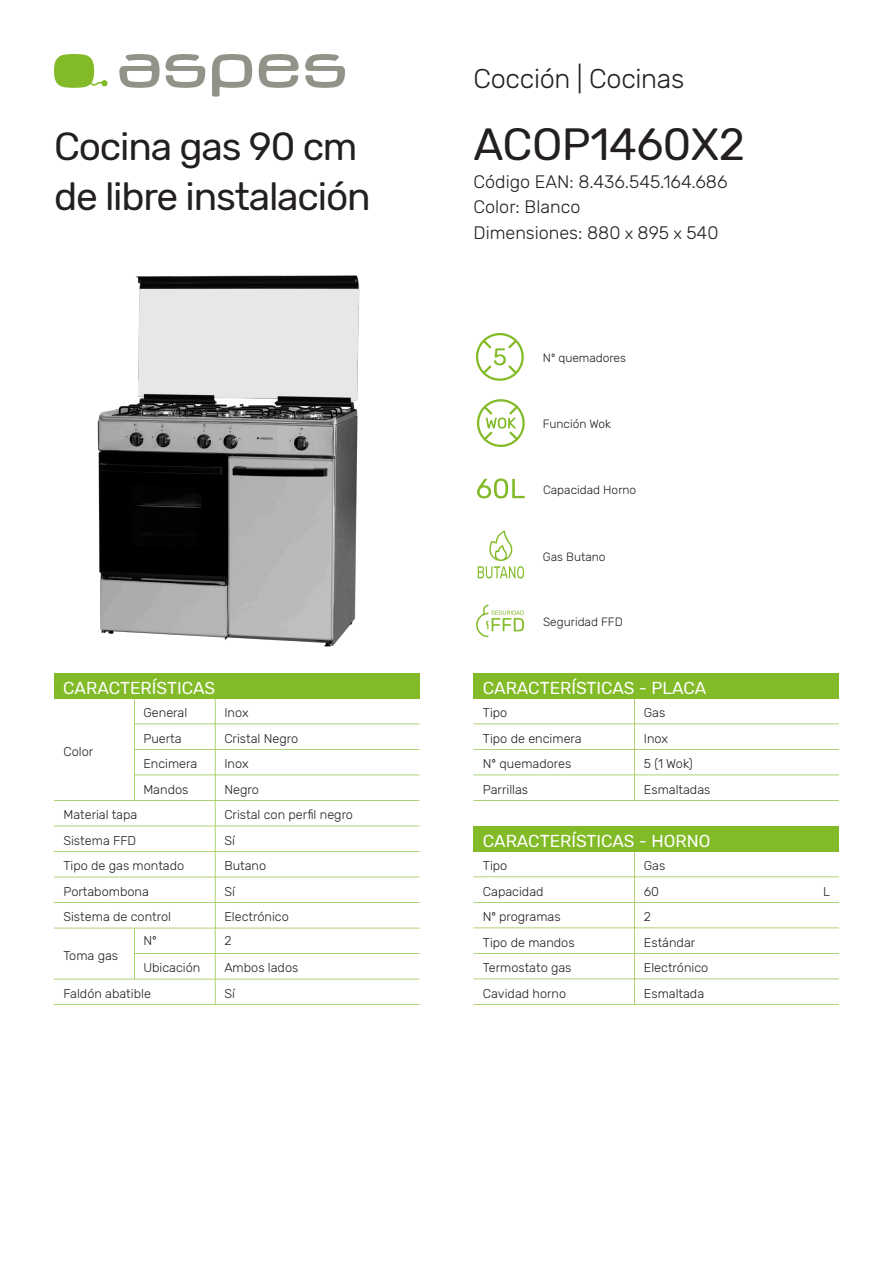
<style>
.page{position:relative;width:893px;height:1263px;background:#fff}
.page>*{position:absolute;margin:0;border:0;box-sizing:border-box;transform-origin:0 0}
.REFERENCIA{font:45px "Rubik";letter-spacing:-.01em;color:#231f20}
.FAMILIA{font:39px "Rubik";letter-spacing:-.03em;color:#231f20}
.SUB_TITULO{font:300 27px "Rubik";letter-spacing:-.01em;color:#231f20}
.TEXTO{font:300 18px "Rubik";color:#231f20}
.TITULO_TABLA{font:17.25px "Rubik";color:#fff}
.TEXTO_TABLA{font:300 12.75px "Rubik";color:#231f20}
.UNIDADES_TABLA{font:300 12.75px "Rubik";color:#231f20}
.INFO_ICONOS{font:300 12px "Rubik";color:#231f20}
.s1{font-size:16.5px}
</style>
<div class="page">
<svg style="left:212px;top:54px;width:40px;height:43px"></svg>
<svg style="left:305px;top:54px;width:40px;height:34px"></svg>
<svg style="left:259px;top:54px;width:40px;height:34px"></svg>
<svg style="left:119px;top:54px;width:86px;height:34px"></svg>
<svg style="left:54px;top:54px;width:54px;height:34px"></svg>
<img style="left:97px;top:275px;width:263px;height:372px">
<svg style="left:476px;top:605px;width:48px;height:32px"></svg>
<svg style="left:478px;top:531px;width:46px;height:47px"></svg>
<svg style="left:477px;top:478px;width:48px;height:20px"></svg>
<svg style="left:477px;top:399px;width:48px;height:48px"></svg>
<div style="left:54px;top:673px;width:365px;height:26px;background:#82bb27"></div>
<div style="left:473px;top:673px;width:366px;height:26px;background:#82bb27"></div>
<svg style="left:473px;top:699px;width:366px;height:102px"></svg>
<div style="left:473px;top:826px;width:366px;height:26px;background:#82bb27"></div>
<svg style="left:473px;top:852px;width:366px;height:153px"></svg>
<svg style="left:54px;top:699px;width:365px;height:306px"></svg>
<svg style="left:476px;top:333px;width:48px;height:48px"></svg>
<p class="FAMILIA" style="left:54px;top:125px;width:305px">Cocina gas 90 cm</p>
<p class="FAMILIA" style="left:54px;top:174px;width:318px">de libre instalación</p>
<p class="SUB_TITULO" style="left:473px;top:63px;width:212px">Cocción | Cocinas</p>
<p class="REFERENCIA" style="left:473px;top:119px;width:273px">ACOP1460X2</p>
<p class="TEXTO" style="left:473px;top:171px;width:255px">Código EAN: 8.436.545.164.686</p>
<p class="TEXTO" style="left:473px;top:197px;width:108px">Color: Blanco</p>
<p class="TEXTO" style="left:473px;top:222px;width:246px">Dimensiones: 880 <span class="s1">x</span> 895 <span class="s1">x</span> 540</p>
<p class="INFO_ICONOS" style="left:543px;top:351px;width:85px">Nº quemadores</p>
<p class="INFO_ICONOS" style="left:543px;top:417px;width:70px">Función Wok</p>
<p class="INFO_ICONOS" style="left:543px;top:483px;width:95px">Capacidad Horno</p>
<p class="INFO_ICONOS" style="left:543px;top:550px;width:64px">Gas Butano</p>
<p class="INFO_ICONOS" style="left:543px;top:615px;width:81px">Seguridad FFD</p>
<p class="TITULO_TABLA" style="left:63px;top:678px;width:153px">CARACTERÍSTICAS</p>
<p class="TITULO_TABLA" style="left:483px;top:678px;width:225px">CARACTERÍSTICAS - PLACA</p>
<p class="TEXTO_TABLA" style="left:63px;top:744px;width:31px">Color</p>
<p class="TEXTO_TABLA" style="left:143px;top:706px;width:45px">General</p>
<p class="TEXTO_TABLA" style="left:143px;top:731px;width:40px">Puerta</p>
<p class="TEXTO_TABLA" style="left:224px;top:706px;width:26px">Inox</p>
<p class="TEXTO_TABLA" style="left:224px;top:731px;width:75px">Cristal Negro</p>
<p class="TEXTO_TABLA" style="left:483px;top:705px;width:26px">Tipo</p>
<p class="TEXTO_TABLA" style="left:644px;top:705px;width:23px">Gas</p>
<p class="TEXTO_TABLA" style="left:483px;top:731px;width:100px">Tipo de encimera</p>
<p class="TEXTO_TABLA" style="left:644px;top:731px;width:26px">Inox</p>
<p class="TEXTO_TABLA" style="left:143px;top:757px;width:56px">Encimera</p>
<p class="TEXTO_TABLA" style="left:483px;top:757px;width:90px">Nº quemadores</p>
<p class="TEXTO_TABLA" style="left:644px;top:757px;width:51px">5 (1 Wok)</p>
<p class="TEXTO_TABLA" style="left:143px;top:782px;width:47px">Mandos</p>
<p class="TEXTO_TABLA" style="left:224px;top:757px;width:26px">Inox</p>
<p class="TEXTO_TABLA" style="left:224px;top:782px;width:36px">Negro</p>
<p class="TEXTO_TABLA" style="left:483px;top:782px;width:47px">Parrillas</p>
<p class="TEXTO_TABLA" style="left:644px;top:782px;width:68px">Esmaltadas</p>
<p class="TEXTO_TABLA" style="left:63px;top:808px;width:75px">Material tapa</p>
<p class="TEXTO_TABLA" style="left:224px;top:808px;width:130px">Cristal con perfil negro</p>
<p class="TEXTO_TABLA" style="left:63px;top:859px;width:122px">Tipo de gas montado</p>
<p class="TEXTO_TABLA" style="left:224px;top:859px;width:43px">Butano</p>
<p class="TEXTO_TABLA" style="left:63px;top:910px;width:109px">Sistema de control</p>
<p class="TEXTO_TABLA" style="left:224px;top:910px;width:66px">Electrónico</p>
<p class="TEXTO_TABLA" style="left:63px;top:833px;width:74px">Sistema FFD</p>
<p class="TEXTO_TABLA" style="left:224px;top:833px;width:12px">Sí</p>
<p class="TEXTO_TABLA" style="left:63px;top:884px;width:87px">Portabombona</p>
<p class="TEXTO_TABLA" style="left:224px;top:884px;width:12px">Sí</p>
<p class="TEXTO_TABLA" style="left:63px;top:948px;width:56px">Toma gas</p>
<p class="TEXTO_TABLA" style="left:143px;top:934px;width:15px">Nº</p>
<p class="TEXTO_TABLA" style="left:143px;top:960px;width:59px">Ubicación</p>
<p class="TEXTO_TABLA" style="left:224px;top:933px;width:9px">2</p>
<p class="TEXTO_TABLA" style="left:224px;top:960px;width:76px">Ambos lados</p>
<p class="TEXTO_TABLA" style="left:63px;top:986px;width:89px">Faldón abatible</p>
<p class="TEXTO_TABLA" style="left:224px;top:986px;width:12px">Sí</p>
<p class="TITULO_TABLA" style="left:483px;top:831px;width:229px">CARACTERÍSTICAS - HORNO</p>
<p class="TEXTO_TABLA" style="left:483px;top:858px;width:26px">Tipo</p>
<p class="TEXTO_TABLA" style="left:644px;top:858px;width:23px">Gas</p>
<p class="TEXTO_TABLA" style="left:483px;top:884px;width:62px">Capacidad</p>
<p class="TEXTO_TABLA" style="left:644px;top:884px;width:17px">60</p>
<p class="UNIDADES_TABLA" style="left:823px;top:884px;width:8px">L</p>
<p class="TEXTO_TABLA" style="left:483px;top:909px;width:79px">Nº programas</p>
<p class="TEXTO_TABLA" style="left:644px;top:909px;width:9px">2</p>
<p class="TEXTO_TABLA" style="left:483px;top:935px;width:93px">Tipo de mandos</p>
<p class="TEXTO_TABLA" style="left:644px;top:935px;width:53px">Estándar</p>
<p class="TEXTO_TABLA" style="left:483px;top:960px;width:90px">Termostato gas</p>
<p class="TEXTO_TABLA" style="left:644px;top:960px;width:66px">Electrónico</p>
<p class="TEXTO_TABLA" style="left:483px;top:986px;width:85px">Cavidad horno</p>
<p class="TEXTO_TABLA" style="left:644px;top:986px;width:62px">Esmaltada</p>
</div>
